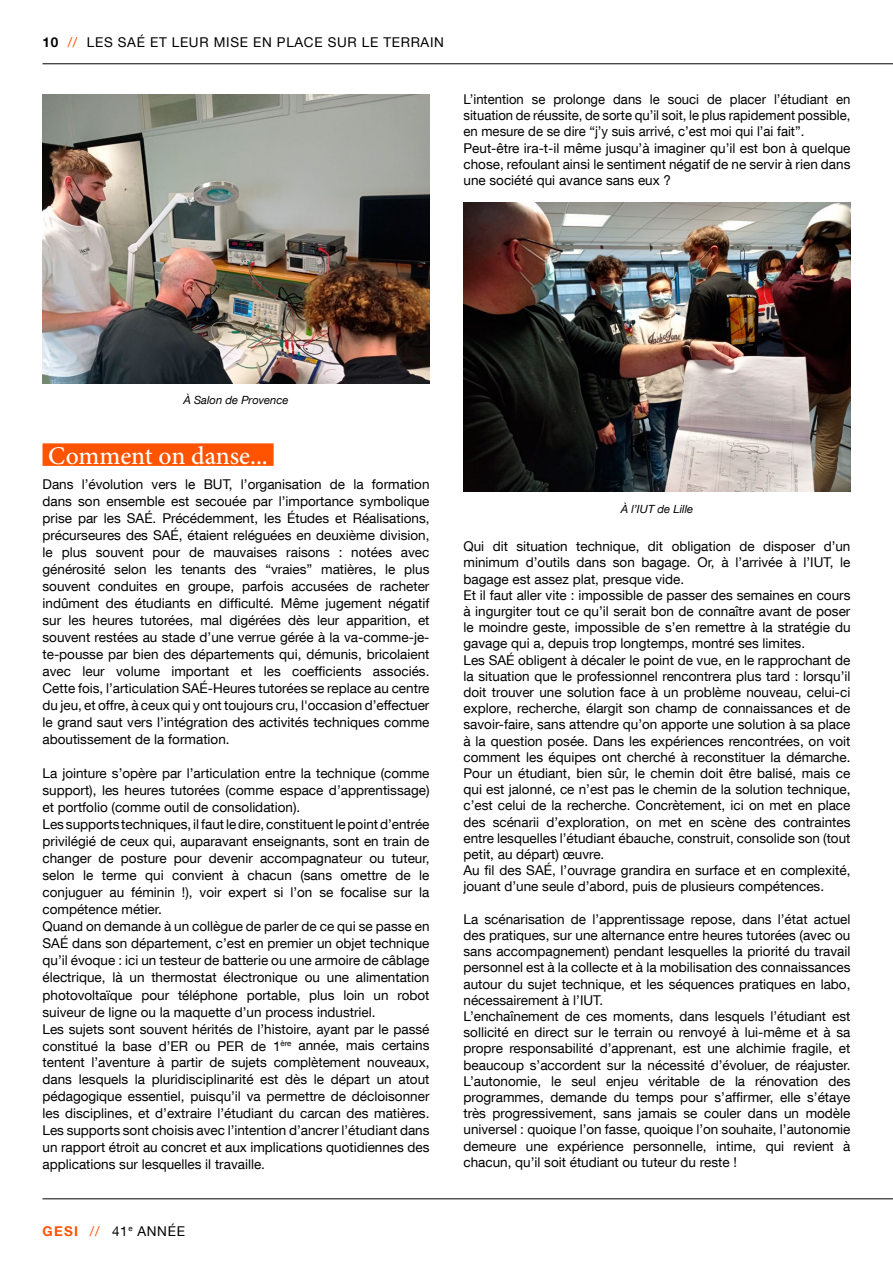
<style>
.page{position:relative;width:893px;height:1263px;background:#fff}
.page>*{position:absolute;margin:0;border:0;box-sizing:border-box;transform-origin:0 0}
.t1{font:500 25.5px "Minion Pro";letter-spacing:-.005em;color:#fff}
.t2{font:13.5px/16.2px "Helvetica Neue LT Com";color:#000}
.t3{font:13.5px "Helvetica Neue LT Com";letter-spacing:.05em;color:#000}
.t4{font:italic 11.25px "Helvetica Neue LT Com";color:#000}
.s1{font-weight:700}
.s2{color:#ff5300}
.s3{font-weight:700;color:#ff5300}
</style>
<div class="page">
<hr style="left:43px;top:63px;width:850px;height:1px;background:#000">
<hr style="left:43px;top:1198px;width:850px;height:1px;background:#000">
<div style="left:43px;top:443px;width:231px;height:23px;background:#ff5300"></div>
<img style="left:463px;top:203px;width:387px;height:288px">
<img style="left:43px;top:94px;width:386px;height:290px">
<p class="t3" style="left:43px;top:34px;width:403px"><span class="s1">10</span> <span class="s2">//</span> LES SAÉ ET LEUR MISE EN PLACE SUR LE TERRAIN</p>
<p class="t2" style="left:463px;top:91px;width:388px">L’intention se prolonge dans le souci de placer l’étudiant en situation de réussite, de sorte qu’il soit, le plus rapidement possible, en mesure de se dire “j’y suis arrivé, c’est moi qui l’ai fait”.<br>Peut-être ira-t-il même jusqu’à imaginer qu’il est bon à quelque chose, refoulant ainsi le sentiment négatif de ne servir à rien dans une société qui avance sans eux ?</p>
<p class="t4" style="left:183px;top:393px;width:107px">À Salon de Provence</p>
<h1 class="t1" style="left:48px;top:438px;width:221px">Comment on danse...</h1>
<p class="t2" style="left:43px;top:475px;width:388px;line-height:17px;text-align:justify">Dans l’évolution vers le BUT, l’organisation de la formation dans son ensemble est secouée par l’importance symbolique prise par les SAÉ. Précédemment, les Études et Réalisations, précurseures des SAÉ, étaient reléguées en deuxième division, le plus souvent pour de mauvaises raisons : notées avec générosité selon les tenants des “vraies” matières, le plus souvent conduites en groupe, parfois accusées de racheter indûment des étudiants en difficulté. Même jugement négatif sur les heures tutorées, mal digérées dès leur apparition, et souvent restées au stade d’une verrue gérée à la va-comme-je&shy;te-pousse par bien des départements qui, démunis, bricolaient avec leur volume important et les coefficients associés.<br>Cette fois, l’articulation SAÉ-Heures tutorées se replace au centre du jeu, et offre, à ceux qui y ont toujours cru, l'occasion d’effectuer le grand saut vers l’intégration des activités techniques comme aboutissement de la formation.</p>
<p class="t2" style="left:43px;top:765px;width:388px;line-height:17px">La jointure s’opère par l’articulation entre la technique (comme support), les heures tutorées (comme espace d’apprentissage) et portfolio (comme outil de consolidation).<br>Les supports techniques, il faut le dire, constituent le point d’entrée privilégié de ceux qui, auparavant enseignants, sont en train de changer de posture pour devenir accompagnateur ou tuteur, selon le terme qui convient à chacun (sans omettre de le conjuguer au féminin !), voir expert si l’on se focalise sur la compétence métier.<br>Quand on demande à un collègue de parler de ce qui se passe en SAÉ dans son département, c’est en premier un objet technique qu’il évoque : ici un testeur de batterie ou une armoire de câblage électrique, là un thermostat électronique ou une alimentation photovoltaïque pour téléphone portable, plus loin un robot suiveur de ligne ou la maquette d’un process industriel.<br>Les sujets sont souvent hérités de l’histoire, ayant par le passé constitué la base d’ER ou PER de 1<sup>ère</sup> année, mais certains tentent l’aventure à partir de sujets complètement nouveaux, dans lesquels la pluridisciplinarité est dès le départ un atout pédagogique essentiel, puisqu’il va permettre de décloisonner les disciplines, et d’extraire l’étudiant du carcan des matières.<br>Les supports sont choisis avec l’intention d’ancrer l’étudiant dans un rapport étroit au concret et aux implications quotidiennes des applications sur lesquelles il travaille.</p>
<p class="t2" style="left:43px;top:1223px;width:144px"><span class="s3">GESI</span> <span class="s2">//</span> 41<sup>e</sup> ANNÉE</p>
<p class="t4" style="left:621px;top:502px;width:74px">À l’IUT de Lille</p>
<p class="t2" style="left:463px;top:538px;width:388px">Qui dit situation technique, dit obligation de disposer d’un minimum d’outils dans son bagage. Or, à l’arrivée à l’IUT, le bagage est assez plat, presque vide.<br>Et il faut aller vite : impossible de passer des semaines en cours à ingurgiter tout ce qu’il serait bon de connaître avant de poser le moindre geste, impossible de s’en remettre à la stratégie du gavage qui a, depuis trop longtemps, montré ses limites.<br>Les SAÉ obligent à décaler le point de vue, en le rapprochant de la situation que le professionnel rencontrera plus tard : lorsqu’il doit trouver une solution face à un problème nouveau, celui-ci explore, recherche, élargit son champ de connaissances et de savoir-faire, sans attendre qu’on apporte une solution à sa place à la question posée. Dans les expériences rencontrées, on voit comment les équipes ont cherché à reconstituer la démarche.<br>Pour un étudiant, bien sûr, le chemin doit être balisé, mais ce qui est jalonné, ce n’est pas le chemin de la solution technique, c’est celui de la recherche. Concrètement, ici on met en place des scénarii d’exploration, on met en scène des contraintes entre lesquelles l’étudiant ébauche, construit, consolide son (tout petit, au départ) œuvre.<br>Au fil des SAÉ, l’ouvrage grandira en surface et en complexité, jouant d’une seule d’abord, puis de plusieurs compétences.</p>
<p class="t2" style="left:463px;top:910px;width:388px">La scénarisation de l’apprentissage repose, dans l’état actuel des pratiques, sur une alternance entre heures tutorées (avec ou sans accompagnement) pendant lesquelles la priorité du travail personnel est à la collecte et à la mobilisation des connaissances autour du sujet technique, et les séquences pratiques en labo, nécessairement à l’IUT.<br>L’enchaînement de ces moments, dans lesquels l’étudiant est sollicité en direct sur le terrain ou renvoyé à lui-même et à sa propre responsabilité d’apprenant, est une alchimie fragile, et beaucoup s’accordent sur la nécessité d’évoluer, de réajuster.<br>L’autonomie, le seul enjeu véritable de la rénovation des programmes, demande du temps pour s’affirmer, elle s’étaye très progressivement, sans jamais se couler dans un modèle universel : quoique l’on fasse, quoique l’on souhaite, l’autonomie demeure une expérience personnelle, intime, qui revient à chacun, qu’il soit étudiant ou tuteur du reste !</p>
</div>
